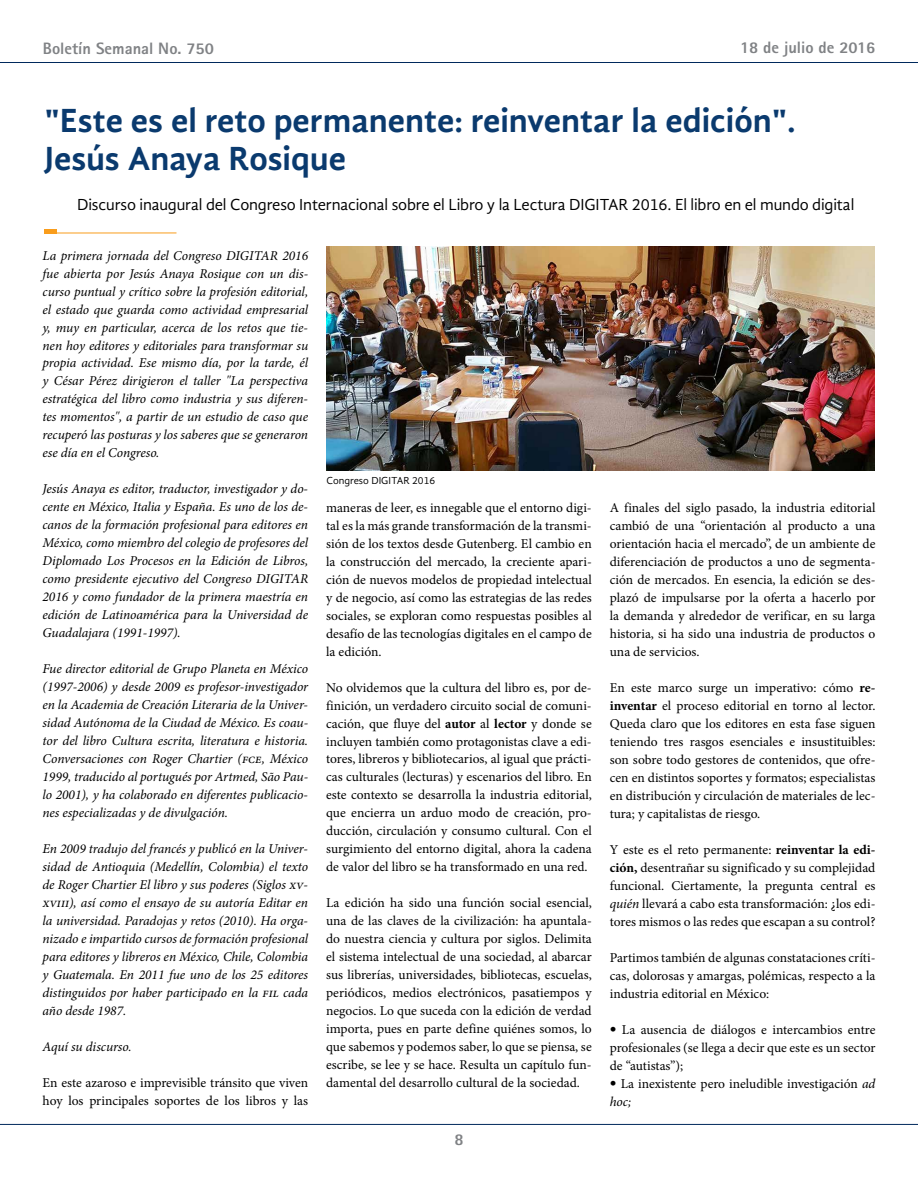
<style>
.page{position:relative;width:918px;height:1188px;background:#fff}
.page>*{position:absolute;margin:0;border:0;box-sizing:border-box;transform-origin:0 0}
.t1{font:700 34.5px/37.5px "Gandhi Sans";color:#0a3a6e}
.t2{font:16.5px "Gandhi Sans";letter-spacing:-.01em;color:#000}
.t3{font:800 16.5px "Rotis Sans Serif";color:#808285}
.t4{font:13.5px/18px "Minion Pro";letter-spacing:-.01em;color:#000;text-align:justify}
.t5{font:italic 13.5px/18px "Minion Pro";letter-spacing:-.005em;color:#000;text-align:justify}
.t6{font:10.5px "Gandhi Sans";color:#000}
.s1{font-weight:700}
.s2{font-style:italic}
.s3{font-family:"Helvetica Neue LT Std";font-weight:300;font-stretch:condensed}
</style>
<div class="page">
<hr style="left:0;top:62px;width:918px;height:1px;background:#00295c">
<hr style="left:0;top:1124px;width:918px;height:1px;background:#00295c">
<hr style="left:45px;top:233px;width:132px;height:1px;background:#f99d1c">
<hr style="left:45px;top:229px;width:12px;height:4px;background:#f99d1c">
<img style="left:326px;top:246px;width:549px;height:225px">
<p class="t3" style="left:43px;top:38px;width:173px">Boletín Semanal No. 750</p>
<p class="t3" style="left:740px;top:37px;width:137px">18 de julio de 2016</p>
<h1 class="t1" style="left:44px;top:102px;width:753px">"Este es el reto permanente: reinventar la edición".<br>Jesús Anaya Rosique</h1>
<p class="t2" style="left:77px;top:196px;width:779px">Discurso inaugural del Congreso Internacional sobre el Libro y la Lectura DIGITAR 2016. El libro en el mundo digital</p>
<p class="t5" style="left:43px;top:246px;width:267px">La primera jornada del Congreso DIGITAR 2016 fue abierta por Jesús Anaya Rosique con un dis&shy;curso puntual y crítico sobre la profesión editorial, el estado que guarda como actividad empresarial y, muy en particular, acerca de los retos que tie&shy;nen hoy editores y editoriales para transformar su propia actividad. Ese mismo día, por la tarde, él y César Pérez dirigieron el taller "La perspectiva estratégica del libro como industria y sus diferen&shy;tes momentos", a partir de un estudio de caso que recuperó las posturas y los saberes que se generaron ese día en el Congreso.</p>
<p class="t5" style="left:43px;top:480px;width:267px">Jesús Anaya es editor, traductor, investigador y do&shy;cente en México, Italia y España. Es uno de los de&shy;canos de la formación profesional para editores en México, como miembro del colegio de profesores del Diplomado Los Procesos en la Edición de Libros, como presidente ejecutivo del Congreso DIGITAR 2016 y como fundador de la primera maestría en edición de Latinoamérica para la Universidad de Guadalajara (1991-1997).</p>
<p class="t5" style="left:43px;top:660px;width:267px">Fue director editorial de Grupo Planeta en México (1997-2006) y desde 2009 es profesor-investigador en la Academia de Creación Literaria de la Univer&shy;sidad Autónoma de la Ciudad de México. Es coau&shy;tor del libro Cultura escrita, literatura e historia.<br>Conversaciones con Roger Chartier (fce, México 1999, traducido al portugués por Artmed, São Pau&shy;lo 2001), y ha colaborado en diferentes publicacio&shy;nes especializadas y de divulgación.</p>
<p class="t5" style="left:43px;top:840px;width:267px">En 2009 tradujo del francés y publicó en la Univer&shy;sidad de Antioquia (Medellín, Colombia) el texto de Roger Chartier El libro y sus poderes (Siglos xv&shy;xviii), así como el ensayo de su autoría Editar en la universidad. Paradojas y retos (2010). Ha orga&shy;nizado e impartido cursos de formación profesional para editores y libreros en México, Chile, Colombia y Guatemala. En 2011 fue uno de los 25 editores distinguidos por haber participado en la fil cada año desde 1987.</p>
<p class="t5" style="left:43px;top:1038px;width:91px">Aquí su discurso.</p>
<p class="t4" style="left:43px;top:1074px;width:267px">En este azaroso e imprevisible tránsito que viven hoy los principales soportes de los libros y las</p>
<p class="t6" style="left:326px;top:475px;width:110px">Congreso DIGITAR 2016</p>
<p class="t4" style="left:326px;top:498px;width:267px">maneras de leer, es innegable que el entorno digi&shy;tal es la más grande transformación de la transmi&shy;sión de los textos desde Gutenberg. El cambio en la construcción del mercado, la creciente apari&shy;ción de nuevos modelos de propiedad intelectual y de negocio, así como las estrategias de las redes sociales, se exploran como respuestas posibles al desafío de las tecnologías digitales en el campo de la edición.</p>
<p class="t4" style="left:326px;top:678px;width:267px">No olvidemos que la cultura del libro es, por de&shy;finición, un verdadero circuito social de comuni&shy;cación, que fluye del <span class="s1">autor</span> al <span class="s1">lector</span> y donde se incluyen también como protagonistas clave a edi&shy;tores, libreros y bibliotecarios, al igual que prácti&shy;cas culturales (lecturas) y escenarios del libro. En este contexto se desarrolla la industria editorial, que encierra un arduo modo de creación, pro&shy;ducción, circulación y consumo cultural. Con el surgimiento del entorno digital, ahora la cadena de valor del libro se ha transformado en una red.</p>
<p class="t4" style="left:326px;top:894px;width:267px">La edición ha sido una función social esencial, una de las claves de la civilización: ha apuntala&shy;do nuestra ciencia y cultura por siglos. Delimita el sistema intelectual de una sociedad, al abarcar sus librerías, universidades, bibliotecas, escuelas, periódicos, medios electrónicos, pasatiempos y negocios. Lo que suceda con la edición de verdad importa, pues en parte define quiénes somos, lo que sabemos y podemos saber, lo que se piensa, se escribe, se lee y se hace. Resulta un capítulo fun&shy;damental del desarrollo cultural de la sociedad.</p>
<p class="t3" style="left:455px;top:1129px;width:11px">8</p>
<p class="t4" style="left:610px;top:499px;width:267px">A finales del siglo pasado, la industria editorial cambió de una “orientación al producto a una orientación hacia el mercado”, de un ambiente de diferenciación de productos a uno de segmenta&shy;ción de mercados. En esencia, la edición se des&shy;plazó de impulsarse por la oferta a hacerlo por la demanda y alrededor de verificar, en su larga historia, si ha sido una industria de productos o una de servicios.</p>
<p class="t4" style="left:610px;top:679px;width:267px">En este marco surge un imperativo: cómo <span class="s1">re&shy;inventar</span> el proceso editorial en torno al lector.<br>Queda claro que los editores en esta fase siguen teniendo tres rasgos esenciales e insustituibles: son sobre todo gestores de contenidos, que ofre&shy;cen en distintos soportes y formatos; especialistas en distribución y circulación de materiales de lec&shy;tura; y capitalistas de riesgo.</p>
<p class="t4" style="left:610px;top:841px;width:267px">Y este es el reto permanente: <span class="s1">reinventar la edi&shy;ción,</span> desentrañar su significado y su complejidad funcional. Ciertamente, la pregunta central es <span class="s2">quién</span> llevará a cabo esta transformación: ¿los edi&shy;tores mismos o las redes que escapan a su control?</p>
<p class="t4" style="left:610px;top:949px;width:267px">Partimos también de algunas constataciones críti&shy;cas, dolorosas y amargas, polémicas, respecto a la industria editorial en México:</p>
<p class="t4" style="left:610px;top:1021px;width:267px"><span class="s3">•</span> La ausencia de diálogos e intercambios entre profesionales (se llega a decir que este es un sector de “autistas”);</p>
<p class="t4" style="left:610px;top:1075px;width:267px"><span class="s3">•</span> La inexistente pero ineludible investigación <span class="s2">ad hoc;</span></p>
</div>
